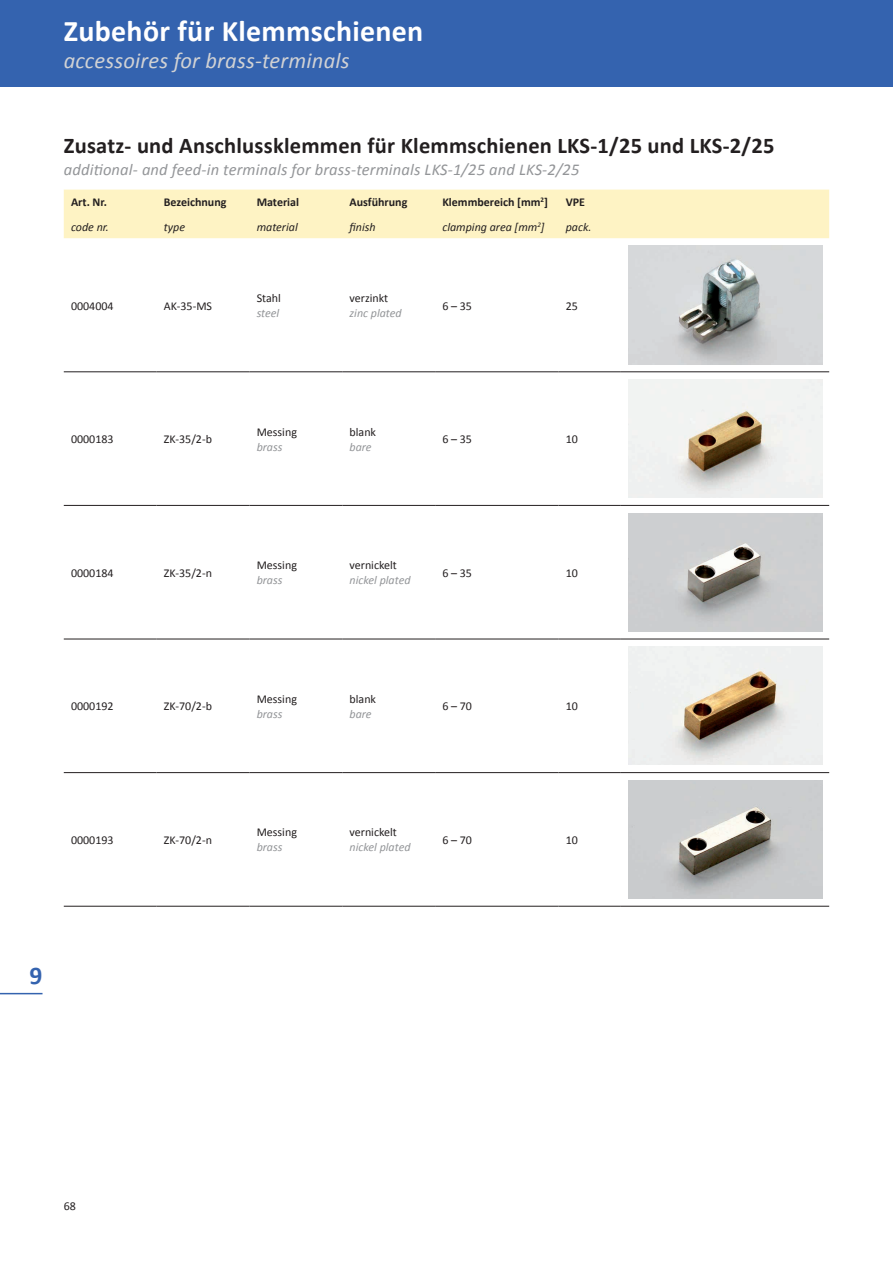
<style>
.page{position:relative;width:893px;height:1263px;background:#fff}
.page>*{position:absolute;margin:0;border:0;box-sizing:border-box;transform-origin:0 0}
.t1{font:700 30px "Calibri";letter-spacing:.01em;color:#fff}
.t2{font:700 25.5px "Calibri";color:#3463af}
.t3{font:700 22.5px "Calibri";letter-spacing:.01em;color:#231f20}
.t4{font:italic 22.5px "Calibri";letter-spacing:.01em;color:#d1d2d4}
.t5{font:italic 16.5px "Calibri";letter-spacing:.01em;color:#939598}
.t6{font:12px "Calibri";color:#231f20}
.t7{font:italic 12px "Calibri";color:#939598}
.t8{font:700 12px "Calibri";color:#231f20}
.t9{font:italic 12px "Calibri";color:#231f20}
</style>
<div class="page">
<div style="left:0;top:0;width:893px;height:87px;background:#3463af"></div>
<div style="left:64px;top:190px;width:765px;height:48px;background:#fef3c4"></div>
<hr style="left:64px;top:371px;width:93px;height:1px;background:#231f20">
<hr style="left:157px;top:371px;width:92px;height:1px;background:#231f20">
<hr style="left:249px;top:371px;width:93px;height:1px;background:#231f20">
<hr style="left:342px;top:371px;width:93px;height:1px;background:#231f20">
<hr style="left:435px;top:371px;width:123px;height:1px;background:#231f20">
<hr style="left:558px;top:371px;width:63px;height:1px;background:#231f20">
<hr style="left:621px;top:371px;width:208px;height:1px;background:#231f20">
<hr style="left:64px;top:505px;width:93px;height:1px;background:#231f20">
<hr style="left:157px;top:505px;width:92px;height:1px;background:#231f20">
<hr style="left:249px;top:505px;width:93px;height:1px;background:#231f20">
<hr style="left:342px;top:505px;width:93px;height:1px;background:#231f20">
<hr style="left:435px;top:505px;width:123px;height:1px;background:#231f20">
<hr style="left:558px;top:505px;width:63px;height:1px;background:#231f20">
<hr style="left:621px;top:505px;width:208px;height:1px;background:#231f20">
<hr style="left:64px;top:638px;width:93px;height:1px;background:#231f20">
<hr style="left:157px;top:638px;width:92px;height:1px;background:#231f20">
<hr style="left:249px;top:638px;width:93px;height:1px;background:#231f20">
<hr style="left:342px;top:638px;width:93px;height:1px;background:#231f20">
<hr style="left:435px;top:638px;width:123px;height:1px;background:#231f20">
<hr style="left:558px;top:638px;width:63px;height:1px;background:#231f20">
<hr style="left:621px;top:638px;width:208px;height:1px;background:#231f20">
<hr style="left:64px;top:772px;width:93px;height:1px;background:#231f20">
<hr style="left:157px;top:772px;width:92px;height:1px;background:#231f20">
<hr style="left:249px;top:772px;width:93px;height:1px;background:#231f20">
<hr style="left:342px;top:772px;width:93px;height:1px;background:#231f20">
<hr style="left:435px;top:772px;width:123px;height:1px;background:#231f20">
<hr style="left:558px;top:772px;width:63px;height:1px;background:#231f20">
<hr style="left:621px;top:772px;width:208px;height:1px;background:#231f20">
<hr style="left:64px;top:906px;width:93px;height:1px;background:#231f20">
<hr style="left:157px;top:906px;width:92px;height:1px;background:#231f20">
<hr style="left:249px;top:906px;width:93px;height:1px;background:#231f20">
<hr style="left:342px;top:906px;width:93px;height:1px;background:#231f20">
<hr style="left:435px;top:906px;width:123px;height:1px;background:#231f20">
<hr style="left:558px;top:906px;width:63px;height:1px;background:#231f20">
<hr style="left:621px;top:906px;width:208px;height:1px;background:#231f20">
<img style="left:628px;top:246px;width:195px;height:118px">
<img style="left:628px;top:379px;width:195px;height:119px">
<img style="left:628px;top:513px;width:195px;height:118px">
<img style="left:628px;top:647px;width:195px;height:118px">
<img style="left:628px;top:780px;width:195px;height:118px">
<hr style="left:0;top:993px;width:43px;height:1px;background:#3463af">
<h1 class="t1" style="left:64px;top:12px;width:361px">Zubehör für Klemmschienen</h1>
<h3 class="t4" style="left:64px;top:45px;width:287px">accessoires for brass-terminals</h3>
<h3 class="t3" style="left:64px;top:131px;width:712px">Zusatz- und Anschlussklemmen für Klemmschienen LKS-1/25 und LKS-2/25</h3>
<h3 class="t5" style="left:64px;top:158px;width:517px">additional- and feed-in terminals for brass-terminals LKS-1/25 and LKS-2/25</h3>
<p class="t8" style="left:71px;top:195px;width:37px">Art. Nr.</p>
<p class="t8" style="left:164px;top:195px;width:64px">Bezeichnung</p>
<p class="t8" style="left:257px;top:195px;width:44px">Material</p>
<p class="t8" style="left:350px;top:195px;width:59px">Ausführung</p>
<p class="t8" style="left:442px;top:195px;width:107px">Klemmbereich [mm<sup>2</sup>]</p>
<p class="t8" style="left:566px;top:195px;width:21px">VPE</p>
<p class="t9" style="left:71px;top:218px;width:39px">code nr.</p>
<p class="t9" style="left:164px;top:218px;width:23px">type</p>
<p class="t9" style="left:257px;top:218px;width:43px">material</p>
<p class="t9" style="left:350px;top:218px;width:28px">finish</p>
<p class="t9" style="left:442px;top:218px;width:104px">clamping area [mm<sup>2</sup>]</p>
<p class="t9" style="left:566px;top:218px;width:27px">pack.</p>
<p class="t6" style="left:71px;top:298px;width:44px">0004004</p>
<p class="t6" style="left:164px;top:298px;width:50px">AK-35-MS</p>
<p class="t6" style="left:257px;top:290px;width:26px">Stahl</p>
<p class="t7" style="left:257px;top:305px;width:24px">steel</p>
<p class="t6" style="left:350px;top:290px;width:40px">verzinkt</p>
<p class="t7" style="left:350px;top:305px;width:54px">zinc plated</p>
<p class="t6" style="left:442px;top:298px;width:31px">6 – 35</p>
<p class="t6" style="left:566px;top:298px;width:14px">25</p>
<p class="t6" style="left:71px;top:431px;width:44px">0000183</p>
<p class="t6" style="left:164px;top:431px;width:50px">ZK-35/2-b</p>
<p class="t6" style="left:257px;top:424px;width:42px">Messing</p>
<p class="t7" style="left:257px;top:438px;width:27px">brass</p>
<p class="t6" style="left:350px;top:424px;width:28px">blank</p>
<p class="t7" style="left:350px;top:438px;width:24px">bare</p>
<p class="t6" style="left:442px;top:431px;width:31px">6 – 35</p>
<p class="t6" style="left:566px;top:431px;width:14px">10</p>
<p class="t6" style="left:71px;top:565px;width:44px">0000184</p>
<p class="t6" style="left:164px;top:565px;width:50px">ZK-35/2-n</p>
<p class="t6" style="left:257px;top:558px;width:42px">Messing</p>
<p class="t7" style="left:257px;top:572px;width:27px">brass</p>
<p class="t6" style="left:350px;top:558px;width:49px">vernickelt</p>
<p class="t7" style="left:350px;top:572px;width:63px">nickel plated</p>
<p class="t6" style="left:442px;top:565px;width:31px">6 – 35</p>
<p class="t6" style="left:566px;top:565px;width:14px">10</p>
<p class="t6" style="left:71px;top:699px;width:44px">0000192</p>
<p class="t6" style="left:164px;top:699px;width:50px">ZK-70/2-b</p>
<p class="t6" style="left:257px;top:691px;width:42px">Messing</p>
<p class="t7" style="left:257px;top:706px;width:27px">brass</p>
<p class="t6" style="left:350px;top:691px;width:28px">blank</p>
<p class="t7" style="left:350px;top:706px;width:24px">bare</p>
<p class="t6" style="left:442px;top:699px;width:31px">6 – 70</p>
<p class="t6" style="left:566px;top:699px;width:14px">10</p>
<p class="t6" style="left:71px;top:832px;width:44px">0000193</p>
<p class="t6" style="left:164px;top:832px;width:50px">ZK-70/2-n</p>
<p class="t6" style="left:257px;top:825px;width:42px">Messing</p>
<p class="t7" style="left:257px;top:839px;width:27px">brass</p>
<p class="t6" style="left:350px;top:825px;width:49px">vernickelt</p>
<p class="t7" style="left:350px;top:839px;width:63px">nickel plated</p>
<p class="t6" style="left:442px;top:832px;width:31px">6 – 70</p>
<p class="t6" style="left:566px;top:832px;width:14px">10</p>
<h2 class="t2" style="left:30px;top:959px;width:14px">9</h2>
<p class="t6" style="left:64px;top:1198px;width:14px">68</p>
</div>
